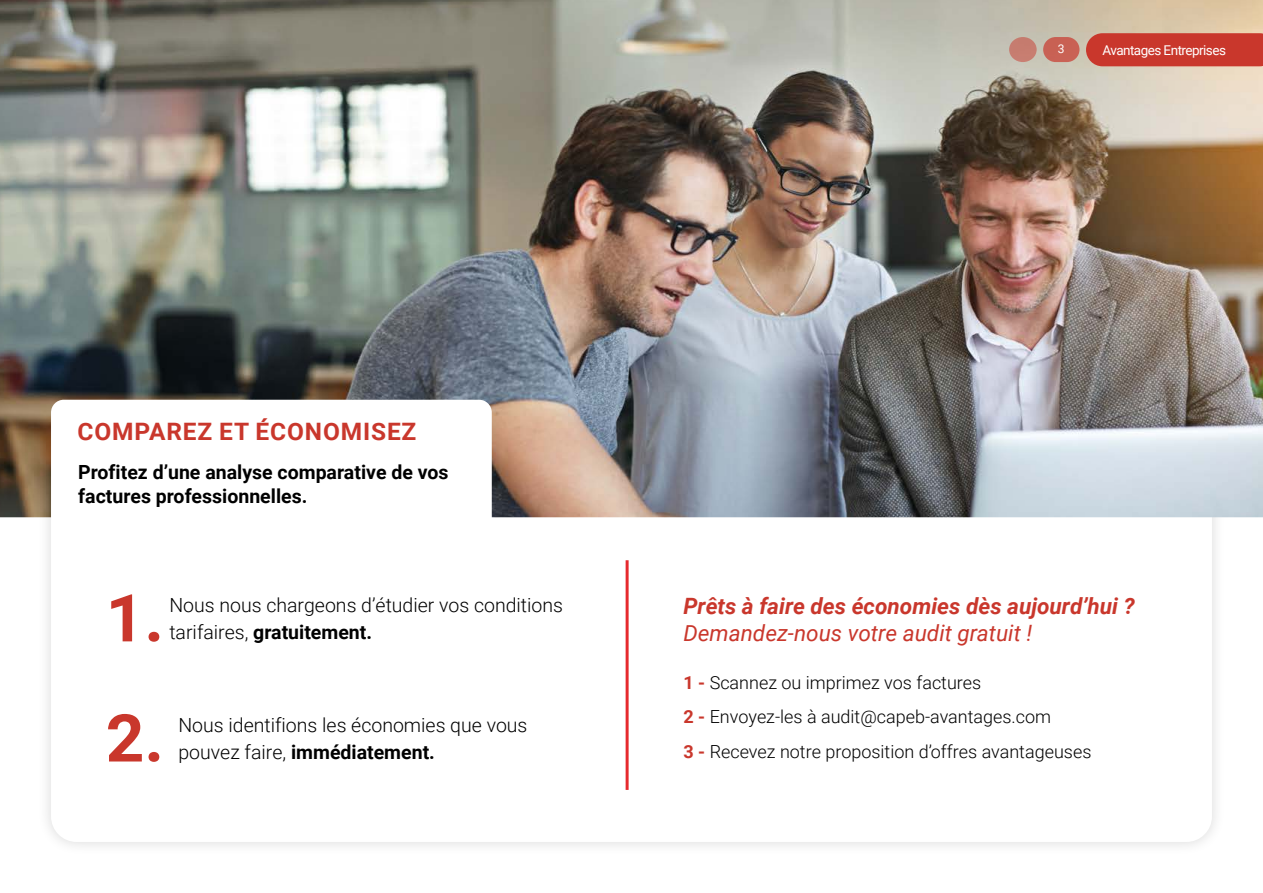
<style>
.page{position:relative;width:1263px;height:893px;background:#fff}
.page>*{position:absolute;margin:0;border:0;box-sizing:border-box;transform-origin:0 0}
.t1{font:700 66px/120.1px "Roboto";color:#c9372c}
.t2{font:700 24px "Roboto";letter-spacing:.035em;color:#c9372c}
.t3{font:italic 700 22.5px "Roboto";color:#c9372c}
.t4{font:italic 22.5px "Roboto";color:#c9372c}
.t5{font:300 19.5px/27px "Roboto";color:#000}
.t6{font:700 19.5px/23.4px "Roboto";color:#000}
.t7{font:300 18px/34.5px "Roboto";color:#000}
.t8{font:13.5px "Roboto";letter-spacing:-.04em;color:#fff}
.t9{font:12px "Roboto";color:#fff}
.s1{font-weight:700}
.s2{font-weight:700;color:#c9372c}
</style>
<div class="page">
<div style="left:37px;top:37px;width:1189px;height:819px;background:#f9f9f9"></div>
<div style="left:51px;top:51px;width:1161px;height:791px;background:#fff;border-radius:26px"></div>
<img style="left:0;top:0;width:1263px;height:517px">
<hr style="left:626px;top:560px;width:3px;height:230px;background:#e62a2e">
<div style="left:1043px;top:37px;width:36px;height:25px;background:#c86154;border-radius:13px"></div>
<div style="left:1009px;top:37px;width:28px;height:25px;background:#c67d70;border-radius:50%"></div>
<div style="left:1086px;top:33px;width:177px;height:33px;background:#c9372c"></div>
<div style="left:51px;top:400px;width:441px;height:137px;background:#fff;border-radius:13px"></div>
<p class="t2" style="left:78px;top:414px;width:340px">COMPAREZ ET ÉCONOMISEZ</p>
<p class="t6" style="left:78px;top:460px;width:372px">Profitez d’une analyse comparative de vos factures professionnelles.</p>
<p class="t9" style="left:1058px;top:41px;width:8px">3</p>
<p class="t8" style="left:1102px;top:41px;width:125px">Avantages Entreprises</p>
<h1 class="t1" style="left:106px;top:555px;width:60px">1.<br>2.</h1>
<p class="t3" style="left:683px;top:590px;width:453px">Prêts à faire des économies dès aujourd’hui ?</p>
<p class="t5" style="left:169px;top:591px;width:395px">Nous nous chargeons d’étudier vos conditions tarifaires, <span class="s1">gratuitement.</span></p>
<p class="t4" style="left:683px;top:617px;width:350px">Demandez-nous votre audit gratuit !</p>
<p class="t7" style="left:683px;top:664px;width:409px"><span class="s2">1 -</span> Scannez ou imprimez vos factures<br><span class="s2">2 -</span> Envoyez-les à audit@capeb-avantages.com<br><span class="s2">3 -</span> Recevez notre proposition d’offres avantageuses</p>
<p class="t5" style="left:178px;top:711px;width:350px">Nous identifions les économies que vous pouvez faire, <span class="s1">immédiatement.</span></p>
</div>
